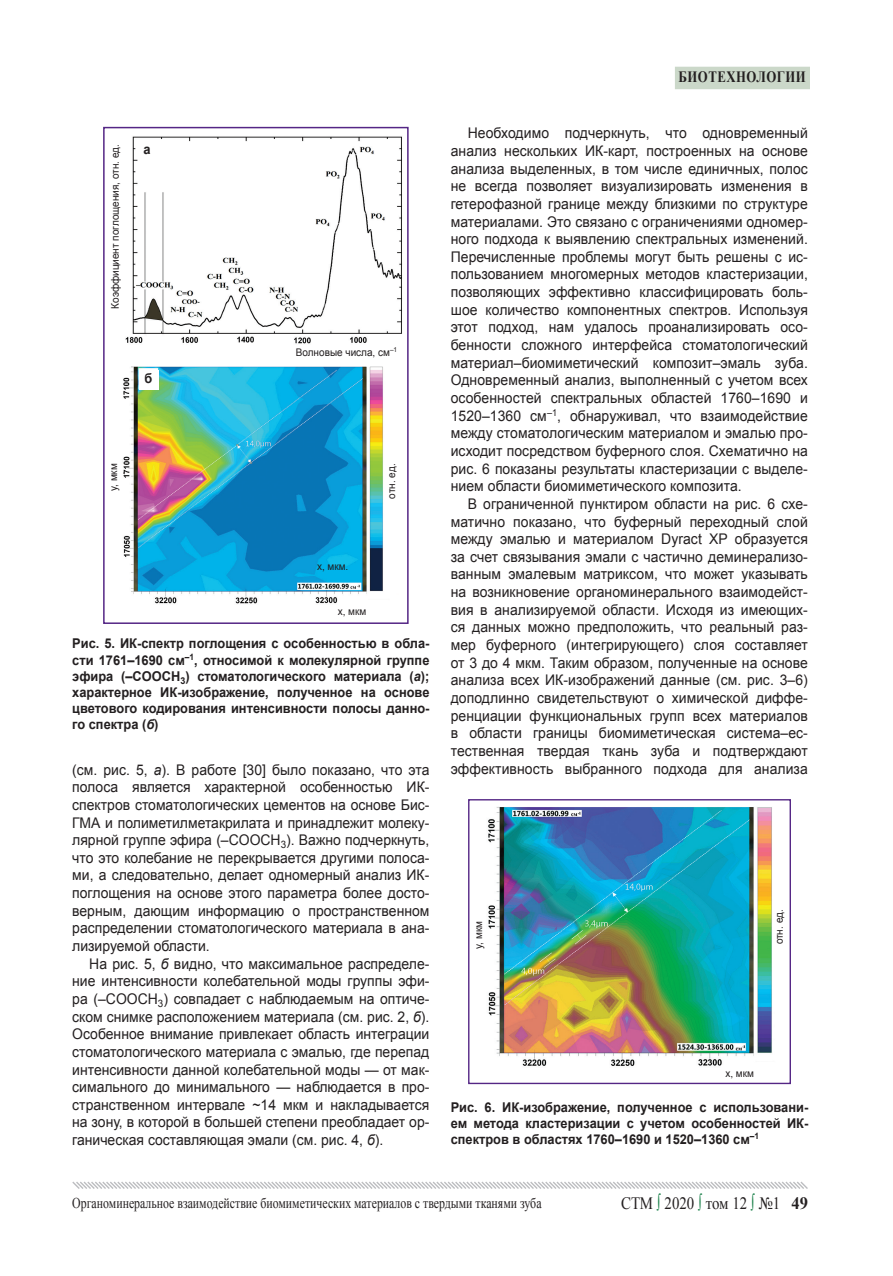
<style>
.page{position:relative;width:893px;height:1276px;background:#fff}
.page>*{position:absolute;margin:0;border:0;box-sizing:border-box;transform-origin:0 0}
.t1{font:17.4px "Times New Roman";color:#231f20;scale:.86 1}
.t2{font:700 15.75px "Times New Roman";letter-spacing:.04em;color:#231f20;scale:.81 1}
.t3{font:15px "Times New Roman";color:#231f20;scale:.79 1}
.t4{font:14.7px/17.7px "Arial";color:#231f20;text-align:justify;scale:.95 1}
.t5{font:700 13.5px/16.2px "Arial";color:#231f20;text-align:justify;scale:.95 1}
.t6{font:10.5px "Arial";color:#231f20;scale:.95 1}
.s1{font-style:italic}
.s2{color:#127c43}
.s3{font-weight:700}
</style>
<div class="page">
<div style="left:675px;top:67px;width:135px;height:22px;background:#cbd8c9"></div>
<svg style="left:72px;top:1181px;width:736px;height:8px"></svg>
<img style="left:122px;top:136px;width:280px;height:468px">
<div style="left:103px;top:127px;width:306px;height:497px;border:2px solid #542685"></div>
<div style="left:139px;top:370px;width:19px;height:20px;background:#fff"></div>
<img style="left:488px;top:807px;width:284px;height:259px">
<div style="left:468px;top:799px;width:323px;height:285px;border:1px solid #542685"></div>
<p class="t6" style="left:108px;top:309px;width:175px;rotate:-90deg">Коэффициент поглощения, отн. ед.</p>
<p class="t5" style="left:143px;top:141px;width:9px">а</p>
<p class="t5" style="left:145px;top:371px;width:10px">б</p>
<p class="t6" style="left:296px;top:345px;width:108px">Волновые числа, см<sup>–1</sup></p>
<p class="t6" style="left:106px;top:491px;width:31px;rotate:-90deg">у, мкм</p>
<p class="t6" style="left:384px;top:498px;width:38px;rotate:-90deg">отн. ед.</p>
<p class="t6" style="left:317px;top:559px;width:35px">х, мкм.</p>
<p class="t6" style="left:338px;top:604px;width:32px">х, мкм</p>
<p class="t5" style="left:72px;top:636px;width:377px">Рис. 5. ИК-спектр поглощения с особенностью в обла&shy;сти 1761–1690 см<sup>–1</sup>, относимой к молекулярной группе эфира (–COOCH<sub>3</sub>) стоматологического материала (<span class="s1">а</span>); характерное ИК-изображение, полученное на основе цветового кодирования интенсивности полосы данно&shy;го спектра (<span class="s1">б</span>)</p>
<p class="t4" style="left:72px;top:760px;width:377px">(см. рис. 5, <span class="s1">а</span>). В работе [30] было показано, что эта полоса является характерной особенностью ИК&shy;спектров стоматологических цементов на основе Бис-ГМА и полиметилметакрилата и принадлежит молеку&shy;лярной группе эфира (–COOCH<sub>3</sub>). Важно подчеркнуть, что это колебание не перекрывается другими полоса&shy;ми, а следовательно, делает одномерный анализ ИК&shy;поглощения на основе этого параметра более досто&shy;верным, дающим информацию о пространственном распределении стоматологического материала в ана&shy;лизируемой области.</p>
<p class="t4" style="left:72px;top:954px;width:377px;text-indent:17px">На рис. 5, <span class="s1">б</span> видно, что максимальное распределе&shy;ние интенсивности колебательной моды группы эфи&shy;ра (–COOCH<sub>3</sub>) совпадает с наблюдаемым на оптиче&shy;ском снимке расположением материала (см. рис. 2, <span class="s1">б</span>).<br>Особенное внимание привлекает область интеграции стоматологического материала с эмалью, где перепад интенсивности данной колебательной моды — от мак&shy;симального до минимального — наблюдается в про&shy;странственном интервале ~14 мкм и накладывается на зону, в которой в большей степени преобладает ор&shy;ганическая составляющая эмали (см. рис. 4, <span class="s1">б</span>).</p>
<p class="t2" style="left:679px;top:66px;width:158px">биотехнологии</p>
<p class="t4" style="left:451px;top:124px;width:377px;text-indent:17px">Необходимо подчеркнуть, что одновременный анализ нескольких ИК-карт, построенных на основе анализа выделенных, в том числе единичных, полос не всегда позволяет визуализировать изменения в гетерофазной границе между близкими по структуре материалами. Это связано с ограничениями одномер&shy;ного подхода к выявлению спектральных изменений.<br>Перечисленные проблемы могут быть решены с ис&shy;пользованием многомерных методов кластеризации, позволяющих эффективно классифицировать боль&shy;шое количество компонентных спектров. Используя этот подход, нам удалось проанализировать осо&shy;бенности сложного интерфейса стоматологический материал–биомиметический композит–эмаль зуба.<br>Одновременный анализ, выполненный с учетом всех особенностей спектральных областей 1760–1690 и 1520–1360 cм<sup>–1</sup>, обнаруживал, что взаимодействие между стоматологическим материалом и эмалью про&shy;исходит посредством буферного слоя. Схематично на рис. 6 показаны результаты кластеризации с выделе&shy;нием области биомиметического композита.</p>
<p class="t4" style="left:451px;top:495px;width:377px;text-indent:17px">В ограниченной пунктиром области на рис. 6 схе&shy;матично показано, что буферный переходный слой между эмалью и материалом Dyract XP образуется за счет связывания эмали с частично деминерализо&shy;ванным эмалевым матриксом, что может указывать на возникновение органоминерального взаимодейст&shy;вия в анализируемой области. Исходя из имеющих&shy;ся данных можно предположить, что реальный раз&shy;мер буферного (интегрирующего) слоя составляет от 3 до 4 мкм. Таким образом, полученные на основе анализа всех ИК-изображений данные (см. рис. 3–6) доподлинно свидетельствуют о химической диффе&shy;ренциации функциональных групп всех материалов в области границы биомиметическая система–ес&shy;тественная твердая ткань зуба и подтверждают эффективность выбранного подхода для анализа</p>
<p class="t6" style="left:471px;top:948px;width:31px;rotate:-90deg">у, мкм</p>
<p class="t6" style="left:772px;top:944px;width:38px;rotate:-90deg">отн. ед.</p>
<p class="t6" style="left:725px;top:1066px;width:32px">х, мкм</p>
<p class="t5" style="left:451px;top:1099px;width:378px">Рис. 6. ИК-изображение, полученное с использовани&shy;ем метода кластеризации с учетом особенностей ИК&shy;спектров в областях 1760–1690 и 1520–1360 см<sup>–1</sup></p>
<p class="t3" style="left:72px;top:1192px;width:596px">Органоминеральное взаимодействие биомиметических материалов с твердыми тканями зуба</p>
<p class="t1" style="left:621px;top:1191px;width:219px">СТМ <span class="s2">∫</span> 2020 <span class="s2">∫</span> том 12 <span class="s2">∫</span> №1 <span class="s3">49</span></p>
</div>
